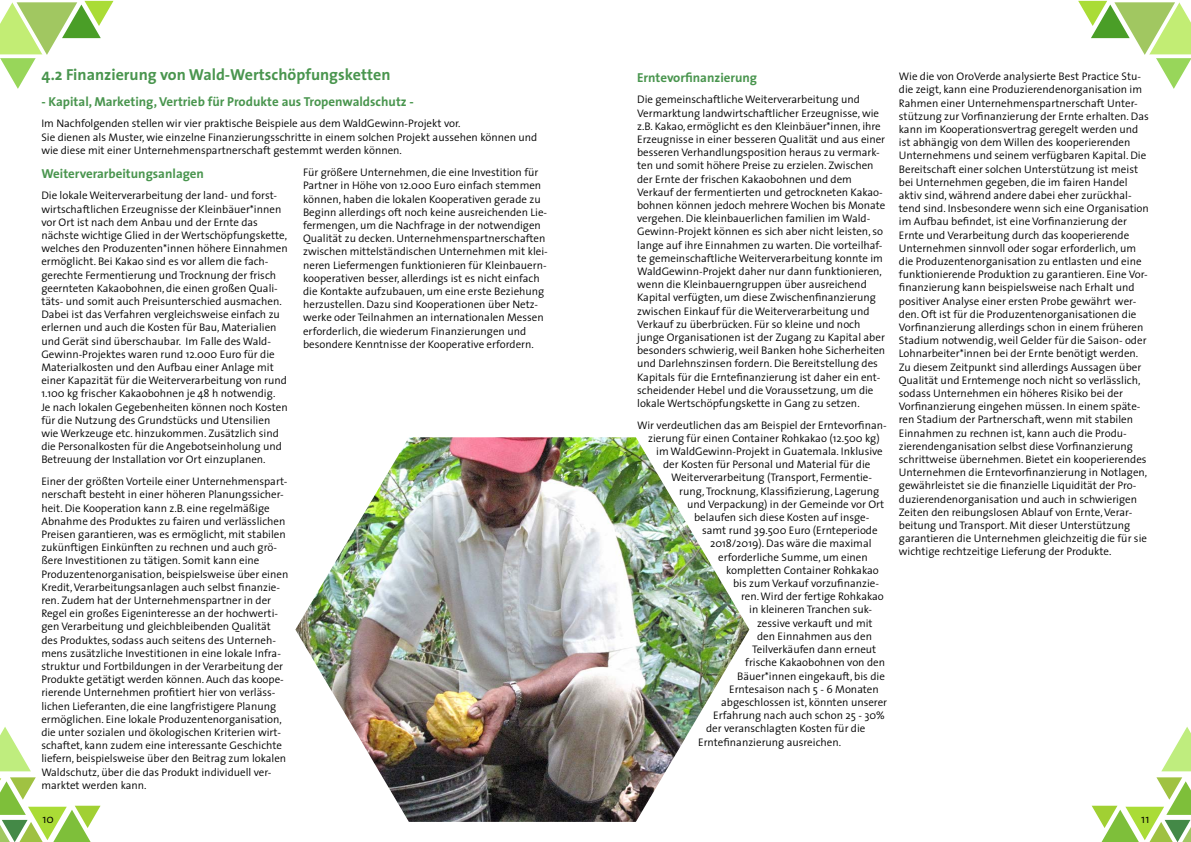
<style>
.page{position:relative;width:1191px;height:842px;background:#fff}
.page>*{position:absolute;margin:0;border:0;box-sizing:border-box;transform-origin:0 0}
.t1{font:700 16px "The Sans";color:#49954e}
.t2{font:700 13px "The Sans";color:#49954e}
.t3{font:300 12px "The Sans";color:#000}
.t4{font:300 11px/13.2px "The Sans";color:#000}
</style>
<div class="page">
<svg style="left:0;top:727px;width:101px;height:115px"></svg>
<svg style="left:1091px;top:727px;width:100px;height:115px"></svg>
<svg style="left:1078px;top:0;width:113px;height:89px"></svg>
<svg style="left:0;top:0;width:114px;height:89px"></svg>
<img style="left:295px;top:437px;width:454px;height:385px">
<h1 class="t1" style="left:41px;top:65px;width:351px">4.2 Finanzierung von Wald-Wertschöpfungsketten</h1>
<p class="t2" style="left:41px;top:93px;width:374px">- Kapital, Marketing, Vertrieb für Produkte aus Tropenwaldschutz -</p>
<p class="t4" style="left:41px;top:117px;width:497px">Im Nachfolgenden stellen wir vier praktische Beispiele aus dem WaldGewinn-Projekt vor.<br>Sie dienen als Muster, wie einzelne Finanzierungsschritte in einem solchen Projekt aussehen können und wie diese mit einer Unternehmenspartnerschaft gestemmt werden können.</p>
<p class="t2" style="left:41px;top:165px;width:164px">Weiterverarbeitungsanlagen</p>
<p class="t4" style="left:41px;top:189px;width:248px">Die lokale Weiterverarbeitung der land- und forst&shy;wirtschaftlichen Erzeugnisse der Kleinbäuer*innen vor Ort ist nach dem Anbau und der Ernte das nächste wichtige Glied in der Wertschöpfungskette, welches den Produzenten*innen höhere Einnahmen ermöglicht. Bei Kakao sind es vor allem die fach&shy;gerechte Fermentierung und Trocknung der frisch geernteten Kakaobohnen, die einen großen Quali&shy;täts- und somit auch Preisunterschied ausmachen.<br>Dabei ist das Verfahren vergleichsweise einfach zu erlernen und auch die Kosten für Bau, Materialien und Gerät sind überschaubar. Im Falle des Wald-Gewinn-Projektes waren rund 12.000 Euro für die Materialkosten und den Aufbau einer Anlage mit einer Kapazität für die Weiterverarbeitung von rund 1.100 kg frischer Kakaobohnen je 48 h notwendig.<br>Je nach lokalen Gegebenheiten können noch Kosten für die Nutzung des Grundstücks und Utensilien wie Werkzeuge etc. hinzukommen. Zusätzlich sind die Personalkosten für die Angebotseinholung und Betreuung der Installation vor Ort einzuplanen.</p>
<p class="t4" style="left:41px;top:475px;width:248px">Einer der größten Vorteile einer Unternehmenspart&shy;nerschaft besteht in einer höheren Planungssicher&shy;heit. Die Kooperation kann z.B. eine regelmäßige Abnahme des Produktes zu fairen und verlässlichen Preisen garantieren, was es ermöglicht, mit stabilen zukünftigen Einkünften zu rechnen und auch grö&shy;ßere Investitionen zu tätigen. Somit kann eine Produzentenorganisation, beispielsweise über einen Kredit, Verarbeitungsanlagen auch selbst finanzie&shy;ren. Zudem hat der Unternehmenspartner in der Regel ein großes Eigeninteresse an der hochwerti&shy;gen Verarbeitung und gleichbleibenden Qualität des Produktes, sodass auch seitens des Unterneh&shy;mens zusätzliche Investitionen in eine lokale Infra&shy;struktur und Fortbildungen in der Verarbeitung der Produkte getätigt werden können. Auch das koope&shy;rierende Unternehmen profitiert hier von verläss&shy;lichen Lieferanten, die eine langfristigere Planung ermöglichen. Eine lokale Produzentenorganisation, die unter sozialen und ökologischen Kriterien wirt&shy;schaftet, kann zudem eine interessante Geschichte liefern, beispielsweise über den Beitrag zum lokalen Waldschutz, über die das Produkt individuell ver&shy;marktet werden kann.</p>
<p class="t4" style="left:303px;top:166px;width:246px">Für größere Unternehmen, die eine Investition für Partner in Höhe von 12.000 Euro einfach stemmen können, haben die lokalen Kooperativen gerade zu Beginn allerdings oft noch keine ausreichenden Lie&shy;fermengen, um die Nachfrage in der notwendigen Qualität zu decken. Unternehmenspartnerschaften zwischen mittelständischen Unternehmen mit klei&shy;neren Liefermengen funktionieren für Kleinbauern&shy;kooperativen besser, allerdings ist es nicht einfach die Kontakte aufzubauen, um eine erste Beziehung herzustellen. Dazu sind Kooperationen über Netz&shy;werke oder Teilnahmen an internationalen Messen erforderlich, die wiederum Finanzierungen und besondere Kenntnisse der Kooperative erfordern.</p>
<p class="t2" style="left:637px;top:69px;width:121px">Erntevorfinanzierung</p>
<p class="t4" style="left:637px;top:93px;width:250px">Die gemeinschaftliche Weiterverarbeitung und Vermarktung landwirtschaftlicher Erzeugnisse, wie z.B. Kakao, ermöglicht es den Kleinbäuer*innen, ihre Erzeugnisse in einer besseren Qualität und aus einer besseren Verhandlungsposition heraus zu vermark&shy;ten und somit höhere Preise zu erzielen. Zwischen der Ernte der frischen Kakaobohnen und dem Verkauf der fermentierten und getrockneten Kakao&shy;bohnen können jedoch mehrere Wochen bis Monate vergehen. Die kleinbauerlichen familien im Wald-Gewinn-Projekt können es sich aber nicht leisten, so lange auf ihre Einnahmen zu warten. Die vorteilhaf&shy;te gemeinschaftliche Weiterverarbeitung konnte im WaldGewinn-Projekt daher nur dann funktionieren, wenn die Kleinbauerngruppen über ausreichend Kapital verfügten, um diese Zwischenfinanzierung zwischen Einkauf für die Weiterverarbeitung und Verkauf zu überbrücken. Für so kleine und noch junge Organisationen ist der Zugang zu Kapital aber besonders schwierig, weil Banken hohe Sicherheiten und Darlehnszinsen fordern. Die Bereitstellung des Kapitals für die Erntefinanzierung ist daher ein ent&shy;scheidender Hebel und die Voraussetzung, um die lokale Wertschöpfungskette in Gang zu setzen.</p>
<p class="t4" style="left:637px;top:418px;width:251px">Wir verdeutlichen das am Beispiel der Erntevorfinan-</p>
<p class="t4" style="left:648px;top:432px;width:233px">zierung für einen Container Rohkakao (12.500 kg)</p>
<p class="t4" style="left:656px;top:445px;width:228px">im WaldGewinn-Projekt in Guatemala. Inklusive</p>
<p class="t4" style="left:663px;top:458px;width:209px">der Kosten für Personal und Material für die</p>
<p class="t4" style="left:671px;top:471px;width:202px">Weiterverarbeitung (Transport, Fermentie-</p>
<p class="t4" style="left:679px;top:484px;width:202px">rung, Trocknung, Klassifizierung, Lagerung</p>
<p class="t4" style="left:687px;top:498px;width:199px">und Verpackung) in der Gemeinde vor Ort</p>
<p class="t4" style="left:694px;top:511px;width:177px">belaufen sich diese Kosten auf insge-</p>
<p class="t4" style="left:702px;top:524px;width:177px">samt rund 39.500 Euro (Ernteperiode</p>
<p class="t4" style="left:710px;top:537px;width:163px">2018/2019). Das wäre die maximal</p>
<p class="t4" style="left:718px;top:550px;width:151px">erforderliche Summe, um einen</p>
<p class="t4" style="left:726px;top:564px;width:154px">kompletten Container Rohkakao</p>
<p class="t4" style="left:733px;top:577px;width:147px">bis zum Verkauf vorzufinanzie-</p>
<p class="t4" style="left:741px;top:590px;width:144px">ren. Wird der fertige Rohkakao</p>
<p class="t4" style="left:749px;top:603px;width:124px">in kleineren Tranchen suk-</p>
<p class="t4" style="left:757px;top:616px;width:117px">zessive verkauft und mit</p>
<p class="t4" style="left:757px;top:630px;width:116px">den Einnahmen aus den</p>
<p class="t4" style="left:752px;top:643px;width:126px">Teilverkäufen dann erneut</p>
<p class="t4" style="left:745px;top:656px;width:141px">frische Kakaobohnen von den</p>
<p class="t4" style="left:737px;top:669px;width:149px">Bäuer*innen eingekauft, bis die</p>
<p class="t4" style="left:729px;top:682px;width:151px">Erntesaison nach 5 - 6 Monaten</p>
<p class="t4" style="left:721px;top:696px;width:167px">abgeschlossen ist, könnten unserer</p>
<p class="t4" style="left:713px;top:709px;width:173px">Erfahrung nach auch schon 25 - 30%</p>
<p class="t4" style="left:706px;top:722px;width:161px">der veranschlagten Kosten für die</p>
<p class="t4" style="left:698px;top:735px;width:144px">Erntefinanzierung ausreichen.</p>
<p class="t4" style="left:899px;top:70px;width:251px">Wie die von OroVerde analysierte Best Practice Stu&shy;die zeigt, kann eine Produzierendenorganisation im Rahmen einer Unternehmenspartnerschaft Unter&shy;stützung zur Vorfinanzierung der Ernte erhalten. Das kann im Kooperationsvertrag geregelt werden und ist abhängig von dem Willen des kooperierenden Unternehmens und seinem verfügbaren Kapital. Die Bereitschaft einer solchen Unterstützung ist meist bei Unternehmen gegeben, die im fairen Handel aktiv sind, während andere dabei eher zurückhal&shy;tend sind. Insbesondere wenn sich eine Organisation im Aufbau befindet, ist eine Vorfinanzierung der Ernte und Verarbeitung durch das kooperierende Unternehmen sinnvoll oder sogar erforderlich, um die Produzentenorganisation zu entlasten und eine funktionierende Produktion zu garantieren. Eine Vor&shy;finanzierung kann beispielsweise nach Erhalt und positiver Analyse einer ersten Probe gewährt wer&shy;den. Oft ist für die Produzentenorganisationen die Vorfinanzierung allerdings schon in einem früheren Stadium notwendig, weil Gelder für die Saison- oder Lohnarbeiter*innen bei der Ernte benötigt werden.<br>Zu diesem Zeitpunkt sind allerdings Aussagen über Qualität und Erntemenge noch nicht so verlässlich, sodass Unternehmen ein höheres Risiko bei der Vorfinanzierung eingehen müssen. In einem späte&shy;ren Stadium der Partnerschaft, wenn mit stabilen Einnahmen zu rechnen ist, kann auch die Produ&shy;zierendenganisation selbst diese Vorfinanzierung schrittweise übernehmen. Bietet ein kooperierendes Unternehmen die Erntevorfinanzierung in Notlagen, gewährleistet sie die finanzielle Liquidität der Pro&shy;duzierendenorganisation und auch in schwierigen Zeiten den reibungslosen Ablauf von Ernte, Verar&shy;beitung und Transport. Mit dieser Unterstützung garantieren die Unternehmen gleichzeitig die für sie wichtige rechtzeitige Lieferung der Produkte.</p>
<p class="t3" style="left:43px;top:811px;width:13px">10</p>
<p class="t3" style="left:1141px;top:811px;width:10px">11</p>
</div>
